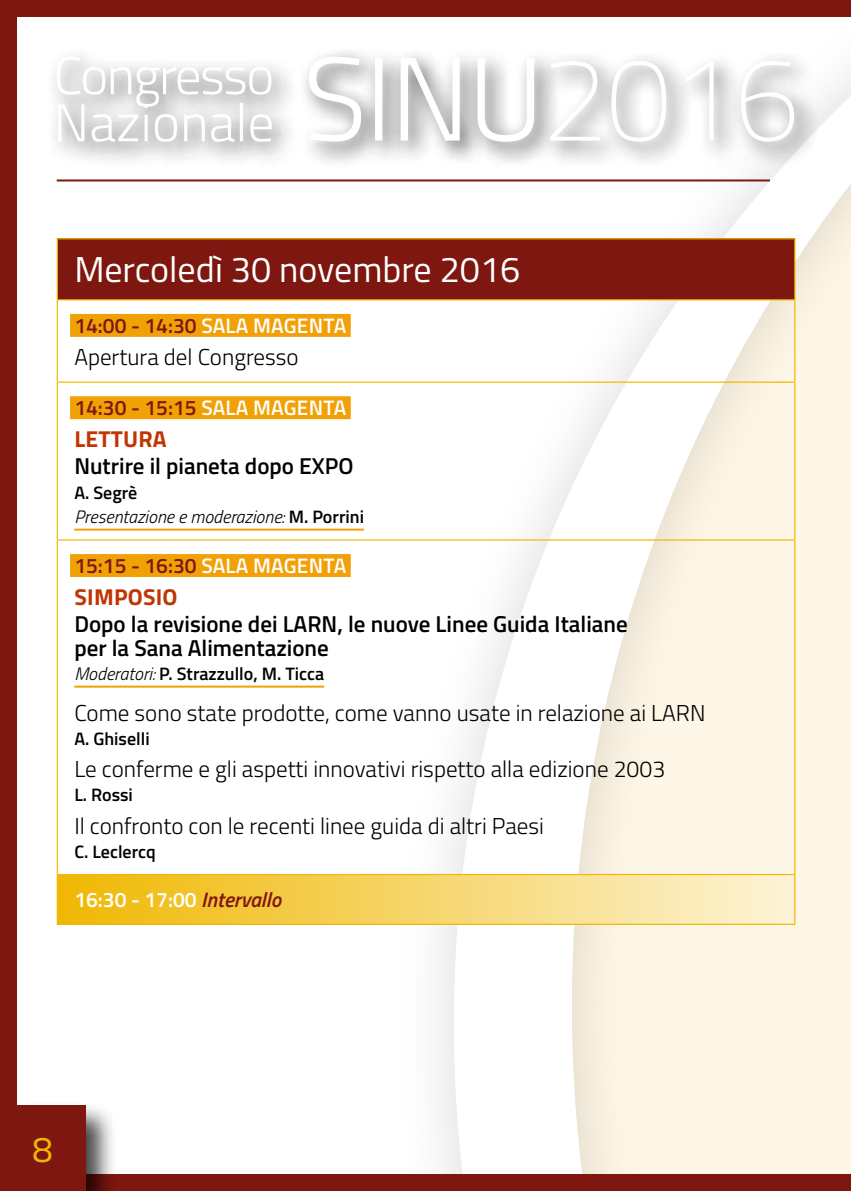
<style>
.page{position:relative;width:851px;height:1191px;background:#fff}
.page>*{position:absolute;margin:0;border:0;box-sizing:border-box;transform-origin:0 0}
.t1{font:36px "Titillium";color:#fff}
.t2{font:36px "Titillium";color:#f0b803}
.t3{font:300 23px "Titillium";color:#000}
.t4{font:600 23px/24px "Titillium";color:#000}
.t5{font:700 23px "Titillium";letter-spacing:.01em;color:#bf3504}
.t6{font:600 21px "Titillium";color:#7e1710}
.t7{font:600 21px "Titillium";color:#fff}
.t8{font:600 18px "Titillium";color:#000}
.t9{font:italic 300 18px/23.8px "Titillium";color:#000}
.s1{color:#fff}
.s2{font-weight:600;font-style:normal}
.s3{font-weight:300;font-style:italic}
.s4{font-style:italic;color:#7e1710}
</style>
<div class="page">
<div style="left:0;top:0;width:850px;height:1191px;background:#7e1710"></div>
<div style="left:17px;top:17px;width:833px;height:1157px;background:#fff"></div>
<svg style="left:454px;top:75px;width:396px;height:1099px;fill:#fef6e6"></svg>
<div style="left:46px;top:46px;width:252px;height:122px;background:#000;opacity:.75"></div>
<svg style="left:57px;top:57px;width:215px;height:85px"></svg>
<div style="left:298px;top:46px;width:522px;height:122px;background:#000;opacity:.75"></div>
<svg style="left:309px;top:57px;width:485px;height:85px"></svg>
<hr style="left:57px;top:179px;width:712px;height:2px;background:#7e1710">
<div style="left:0;top:1100px;width:118px;height:91px;background:#000;opacity:.75"></div>
<div style="left:0;top:1106px;width:85px;height:85px;background:#7e1710"></div>
<div style="left:57px;top:239px;width:737px;height:61px;background:#7e1710"></div>
<div style="left:57px;top:874px;width:737px;height:50px;background:linear-gradient(to right,#f0b803,#fdf4d7)"></div>
<hr style="left:57px;top:238px;width:738px;height:1px;background:#f0b803">
<hr style="left:57px;top:239px;width:1px;height:60px;background:#f0b803">
<hr style="left:794px;top:239px;width:1px;height:60px;background:#f0b803">
<hr style="left:57px;top:299px;width:738px;height:1px;background:#f0b803">
<hr style="left:57px;top:300px;width:1px;height:81px;background:#f0b803">
<hr style="left:794px;top:300px;width:1px;height:81px;background:#f0b803">
<hr style="left:57px;top:381px;width:738px;height:2px;background:#f0b803">
<hr style="left:57px;top:383px;width:1px;height:156px;background:#f0b803">
<hr style="left:794px;top:383px;width:1px;height:156px;background:#f0b803">
<hr style="left:57px;top:539px;width:738px;height:1px;background:#f0b803">
<hr style="left:57px;top:540px;width:1px;height:334px;background:#f0b803">
<hr style="left:794px;top:540px;width:1px;height:334px;background:#f0b803">
<hr style="left:57px;top:874px;width:738px;height:1px;background:#f0b803">
<hr style="left:57px;top:875px;width:1px;height:48px;background:#f0b803">
<hr style="left:794px;top:875px;width:1px;height:48px;background:#f0b803">
<hr style="left:57px;top:923px;width:738px;height:2px;background:#f0b803">
<div style="left:70px;top:314px;width:280px;height:23px;background:#f1a006"></div>
<div style="left:70px;top:396px;width:280px;height:23px;background:#f1a006"></div>
<hr style="left:74px;top:528px;width:290px;height:2px;background:#f1a006">
<div style="left:70px;top:554px;width:280px;height:23px;background:#f1a006"></div>
<hr style="left:74px;top:685px;width:250px;height:2px;background:#f1a006">
<h1 class="t1" style="left:74px;top:243px;width:447px">Mercoledì 30 novembre 2016</h1>
<p class="t6" style="left:74px;top:309px;width:273px">14:00 - 14:30 <span class="s1">SALA MAGENTA</span></p>
<p class="t3" style="left:74px;top:340px;width:226px">Apertura del Congresso</p>
<p class="t6" style="left:74px;top:392px;width:273px">14:30 - 15:15 <span class="s1">SALA MAGENTA</span></p>
<p class="t5" style="left:74px;top:422px;width:94px">LETTURA</p>
<p class="t4" style="left:74px;top:453px;width:281px">Nutrire il pianeta dopo EXPO</p>
<p class="t9" style="left:74px;top:480px;width:291px"><span class="s2">A. Segrè<br></span>Presentazione e moderazione: <span class="s2">M. Porrini</span></p>
<p class="t6" style="left:74px;top:549px;width:273px">15:15 - 16:30 <span class="s1">SALA MAGENTA</span></p>
<p class="t5" style="left:74px;top:579px;width:105px">SIMPOSIO</p>
<p class="t4" style="left:74px;top:611px;width:555px">Dopo la revisione dei LARN, le nuove Linee Guida Italiane per la Sana Alimentazione</p>
<p class="t8" style="left:74px;top:660px;width:251px"><span class="s3">Moderatori:</span> P. Strazzullo, M. Ticca</p>
<p class="t3" style="left:74px;top:696px;width:632px">Come sono state prodotte, come vanno usate in relazione ai LARN</p>
<p class="t8" style="left:74px;top:725px;width:77px">A. Ghiselli</p>
<p class="t3" style="left:74px;top:752px;width:592px">Le conferme e gli aspetti innovativi rispetto alla edizione 2003</p>
<p class="t8" style="left:74px;top:781px;width:60px">L. Rossi</p>
<p class="t3" style="left:74px;top:809px;width:471px">Il confronto con le recenti linee guida di altri Paesi</p>
<p class="t8" style="left:74px;top:837px;width:83px">C. Leclercq</p>
<p class="t7" style="left:74px;top:884px;width:208px">16:30 - 17:00 <span class="s4">Intervallo</span></p>
<h1 class="t2" style="left:32px;top:1123px;width:22px">8</h1>
</div>
